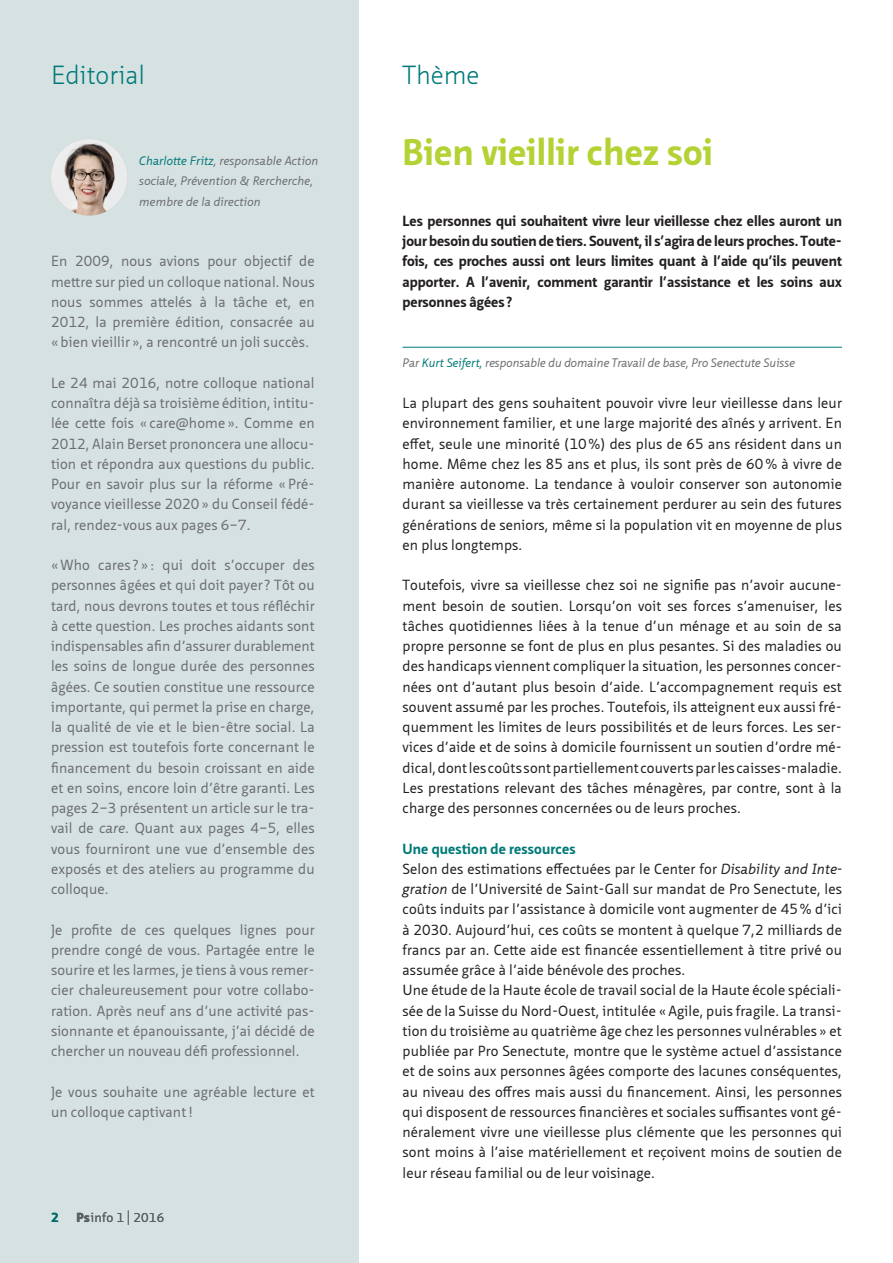
<style>
.page{position:relative;width:893px;height:1263px;background:#fff}
.page>*{position:absolute;margin:0;border:0;box-sizing:border-box;transform-origin:0 0}
.t1{font:700 36px "Neue Sans Pro";letter-spacing:.01em;color:#b3d234}
.t2{font:300 25.5px "Neue Sans Pro";color:#007a78}
.t3{font:14.25px/20.2px "Neue Sans Pro";letter-spacing:.01em;color:#231f20;text-align:justify}
.t4{font:14.25px/20.2px "Neue Sans Pro";letter-spacing:.01em;color:#6c6d70;text-align:justify}
.t5{font:700 14.25px/20.2px "Neue Sans Pro";color:#231f20;text-align:justify}
.t6{font:700 12.75px "Neue Sans Pro";color:#007a78}
.t7{font:12.45px "Neue Sans Pro";color:#6c6d70}
.t8{font:italic 12px/20.2px "Neue Sans Pro";letter-spacing:.01em;color:#6c6d70}
.s1{color:#007a78}
.s2{font-style:italic}
.s3{font-weight:900;font-size:12.75px}
.s4{font-size:12.75px}
.s5{font-weight:300;font-size:19.2px}
.s6{font-weight:700;color:#007a78}
</style>
<div class="page">
<div style="left:0;top:0;width:359px;height:1263px;background:#d6e1e2"></div>
<hr style="left:403px;top:347px;width:439px;height:1px;background:#007a78">
<img style="left:51px;top:139px;width:76px;height:76px;border-radius:38px">
<h2 class="t2" style="left:51px;top:58px;width:96px">Editorial</h2>
<h2 class="t2" style="left:402px;top:58px;width:78px">Thème</h2>
<p class="t8" style="left:139px;top:150px;width:181px"><span class="s1">Charlotte Fritz</span>, responsable Action sociale, Prévention &amp; Rercherche, membre de la direction</p>
<p class="t4" style="left:51px;top:251px;width:265px">En 2009, nous avions pour objectif de mettre sur pied un colloque national. Nous nous sommes attelés à la tâche et, en 2012, la première édition, consacrée au « bien vieillir », a rencontré un joli succès.</p>
<p class="t4" style="left:51px;top:372px;width:265px">Le 24 mai 2016, notre colloque national connaîtra déjà sa troisième édition, intitu&shy;lée cette fois « care@home ». Comme en 2012, Alain Berset prononcera une allocu&shy;tion et répondra aux questions du public.<br>Pour en savoir plus sur la réforme « Pré&shy;voyance vieillesse 2020» du Conseil fédé&shy;ral, rendez-vous aux pages 6–7.</p>
<p class="t4" style="left:51px;top:555px;width:265px">«Who cares ? » : qui doit s’occuper des personnes âgées et qui doit payer ? Tôt ou tard, nous devrons toutes et tous réfléchir à cette question. Les proches aidants sont indispensables afin d’assurer durablement les soins de longue durée des personnes âgées. Ce soutien constitue une ressource importante, qui permet la prise en charge, la qualité de vie et le bien-être social. La pression est toutefois forte concernant le financement du besoin croissant en aide et en soins, encore loin d’être garanti. Les pages 2–3 présentent un article sur le tra&shy;vail de <span class="s2">care</span>. Quant aux pages 4–5, elles vous fourniront une vue d’ensemble des exposés et des ateliers au programme du colloque.</p>
<p class="t4" style="left:51px;top:919px;width:265px">Je profite de ces quelques lignes pour prendre congé de vous. Partagée entre le sourire et les larmes, je tiens à vous remer&shy;cier chaleureusement pour votre collabo&shy;ration. Après neuf ans d’une activité pas&shy;sionnante et épanouissante, j’ai décidé de chercher un nouveau défi professionnel.</p>
<p class="t4" style="left:51px;top:1081px;width:265px">Je vous souhaite une agréable lecture et un colloque captivant!</p>
<p class="t6" style="left:51px;top:1209px;width:9px">2</p>
<p class="t7" style="left:77px;top:1209px;width:89px"><span class="s3">Ps</span><span class="s4">info</span> 1 <span class="s5">l</span> 2016</p>
<h1 class="t1" style="left:403px;top:129px;width:312px">Bien vieillir chez soi</h1>
<p class="t5" style="left:403px;top:210px;width:441px">Les personnes qui souhaitent vivre leur vieillesse chez elles auront un jour besoin du soutien de tiers. Souvent, il s’agira de leurs proches. Toute&shy;fois, ces proches aussi ont leurs limites quant à l’aide qu’ils peuvent apporter. A l’avenir, comment garantir l’assistance et les soins aux personnes âgées ?</p>
<p class="t8" style="left:403px;top:352px;width:394px">Par <span class="s1">Kurt Seifert,</span> responsable du domaine Travail de base, Pro Senectute Suisse</p>
<p class="t3" style="left:403px;top:393px;width:441px">La plupart des gens souhaitent pouvoir vivre leur vieillesse dans leur environnement familier, et une large majorité des aînés y arrivent. En effet, seule une minorité (10%) des plus de 65 ans résident dans un home. Même chez les 85 ans et plus, ils sont près de 60% à vivre de manière autonome. La tendance à vouloir conserver son autonomie durant sa vieillesse va très certainement perdurer au sein des futures générations de seniors, même si la population vit en moyenne de plus en plus longtemps.</p>
<p class="t3" style="left:403px;top:575px;width:441px">Toutefois, vivre sa vieillesse chez soi ne signifie pas n’avoir aucune&shy;ment besoin de soutien. Lorsqu’on voit ses forces s’amenuiser, les tâches quotidiennes liées à la tenue d’un ménage et au soin de sa propre personne se font de plus en plus pesantes. Si des maladies ou des handicaps viennent compliquer la situation, les personnes concer&shy;nées ont d’autant plus besoin d’aide. L’accompagnement requis est souvent assumé par les proches. Toutefois, ils atteignent eux aussi fré&shy;quemment les limites de leurs possibilités et de leurs forces. Les ser&shy;vices d’aide et de soins à domicile fournissent un soutien d’ordre mé&shy;dical, dont les coûts sont partiellement couverts par les caisses-maladie.<br>Les prestations relevant des tâches ménagères, par contre, sont à la charge des personnes concernées ou de leurs proches.</p>
<p class="t3" style="left:403px;top:838px;width:441px;text-align:left"><span class="s6">Une question de ressources<br></span>Selon des estimations effectuées par le Center for <span class="s2">Disability and Inte&shy;gration</span> de l’Université de Saint-Gall sur mandat de Pro Senectute, les coûts induits par l’assistance à domicile vont augmenter de 45 % d’ici à 2030. Aujourd’hui, ces coûts se montent à quelque 7,2 milliards de francs par an. Cette aide est financée essentiellement à titre privé ou assumée grâce à l’aide bénévole des proches.<br>Une étude de la Haute école de travail social de la Haute école spéciali&shy;sée de la Suisse du Nord-Ouest, intitulée «Agile, puis fragile. La transi&shy;tion du troisième au quatrième âge chez les personnes vulnérables » et publiée par Pro Senectute, montre que le système actuel d’assistance et de soins aux personnes âgées comporte des lacunes conséquentes, au niveau des offres mais aussi du financement. Ainsi, les personnes qui disposent de ressources financières et sociales suffisantes vont gé&shy;néralement vivre une vieillesse plus clémente que les personnes qui sont moins à l’aise matériellement et reçoivent moins de soutien de leur réseau familial ou de leur voisinage.</p>
</div>
